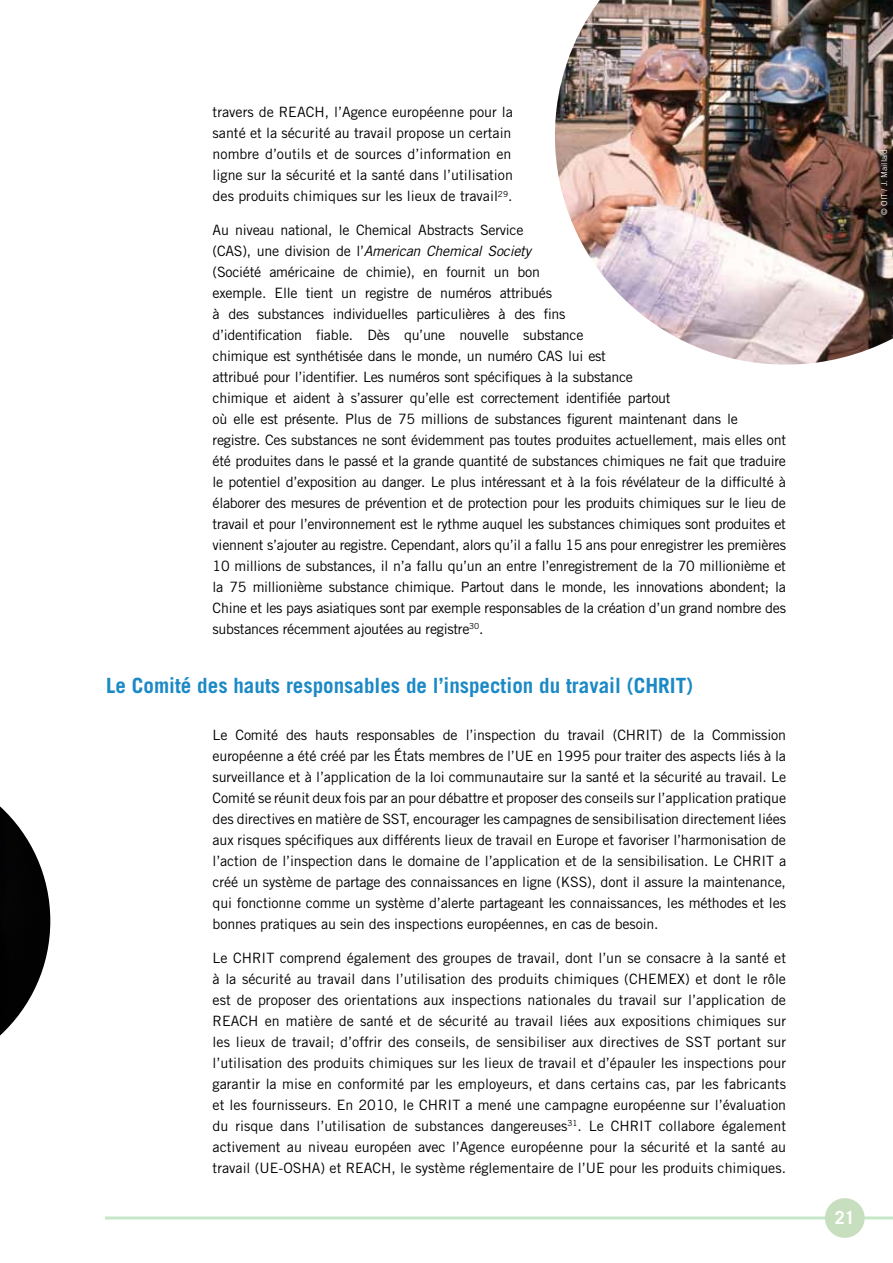
<style>
.page{position:relative;width:893px;height:1263px;background:#fff}
.page>*{position:absolute;margin:0;border:0;box-sizing:border-box;transform-origin:0 0}
.t1{font:700 21px "Trade Gothic";color:#1b89c6}
.t2{font:700 18px "Trade Gothic";color:#fff}
.t3{font:14.25px/21px "Trade Gothic";letter-spacing:-.02em;color:#000;text-align:justify}
.t4{font:8.25px "Trade Gothic";letter-spacing:-.01em;color:#fff}
.s1{font-style:italic}
</style>
<div class="page">
<hr style="left:105px;top:1216px;width:788px;height:3px;background:#41ad49">
<div style="left:825px;top:1198px;width:40px;height:40px;background:#c7dfbf;border-radius:50%"></div>
<img style="left:555px;top:0;width:338px;height:365px">
<img style="left:0;top:806px;width:50px;height:229px">
<p class="t3" style="left:213px;top:102px;width:302px">travers de REACH, l’Agence européenne pour la santé et la sécurité au travail propose un certain nombre d’outils et de sources d’information en ligne sur la sécurité et la santé dans l’utilisation des produits chimiques sur les lieux de travail<sup>29</sup>.</p>
<p class="t3" style="left:213px;top:219px;width:575px;text-align:left">Au niveau national, le Chemical Abstracts Service<br>(CAS), une division de l’<span class="s1">American Chemical Society<br></span>(Société américaine de chimie), en fournit un bon<br>exemple. Elle tient un registre de numéros attribués<br>à des substances individuelles particulières à des fins<br>d’identification fiable. Dès qu’une nouvelle substance<br>chimique est synthétisée dans le monde, un numéro CAS lui est<br>attribué pour l’identifier. Les numéros sont spécifiques à la substance<br>chimique et aident à s’assurer qu’elle est correctement identifiée partout<br>où elle est présente. Plus de 75 millions de substances figurent maintenant dans le registre. Ces substances ne sont évidemment pas toutes produites actuellement, mais elles ont été produites dans le passé et la grande quantité de substances chimiques ne fait que traduire le potentiel d’exposition au danger. Le plus intéressant et à la fois révélateur de la difficulté à élaborer des mesures de prévention et de protection pour les produits chimiques sur le lieu de travail et pour l’environnement est le rythme auquel les substances chimiques sont produites et viennent s’ajouter au registre. Cependant, alors qu’il a fallu 15 ans pour enregistrer les premières 10 millions de substances, il n’a fallu qu’un an entre l’enregistrement de la 70 millionième et la 75 millionième substance chimique. Partout dans le monde, les innovations abondent; la Chine et les pays asiatiques sont par exemple responsables de la création d’un grand nombre des substances récemment ajoutées au registre<sup>30</sup>.</p>
<h1 class="t1" style="left:106px;top:673px;width:588px">Le Comité des hauts responsables de l’inspection du travail (CHRIT)</h1>
<p class="t3" style="left:213px;top:724px;width:575px">Le Comité des hauts responsables de l’inspection du travail (CHRIT) de la Commission européenne a été créé par les États membres de l’UE en 1995 pour traiter des aspects liés à la surveillance et à l’application de la loi communautaire sur la santé et la sécurité au travail. Le Comité se réunit deux fois par an pour débattre et proposer des conseils sur l’application pratique des directives en matière de SST, encourager les campagnes de sensibilisation directement liées aux risques spécifiques aux différents lieux de travail en Europe et favoriser l’harmonisation de l’action de l’inspection dans le domaine de l’application et de la sensibilisation. Le CHRIT a créé un système de partage des connaissances en ligne (KSS), dont il assure la maintenance, qui fonctionne comme un système d’alerte partageant les connaissances, les méthodes et les bonnes pratiques au sein des inspections européennes, en cas de besoin.</p>
<p class="t3" style="left:213px;top:947px;width:575px">Le CHRIT comprend également des groupes de travail, dont l’un se consacre à la santé et à la sécurité au travail dans l’utilisation des produits chimiques (CHEMEX) et dont le rôle est de proposer des orientations aux inspections nationales du travail sur l’application de REACH en matière de santé et de sécurité au travail liées aux expositions chimiques sur les lieux de travail; d’offrir des conseils, de sensibiliser aux directives de SST portant sur l’utilisation des produits chimiques sur les lieux de travail et d’épauler les inspections pour garantir la mise en conformité par les employeurs, et dans certains cas, par les fabricants et les fournisseurs. En 2010, le CHRIT a mené une campagne européenne sur l’évaluation du risque dans l’utilisation de substances dangereuses<sup>31</sup>. Le CHRIT collabore également activement au niveau européen avec l’Agence européenne pour la sécurité et la santé au travail (UE-OSHA) et REACH, le système réglementaire de l’UE pour les produits chimiques.</p>
<p class="t4" style="left:879px;top:215px;width:67px;rotate:-90deg">© OIT / J. Maillard</p>
<p class="t2" style="left:835px;top:1206px;width:22px">21</p>
</div>
